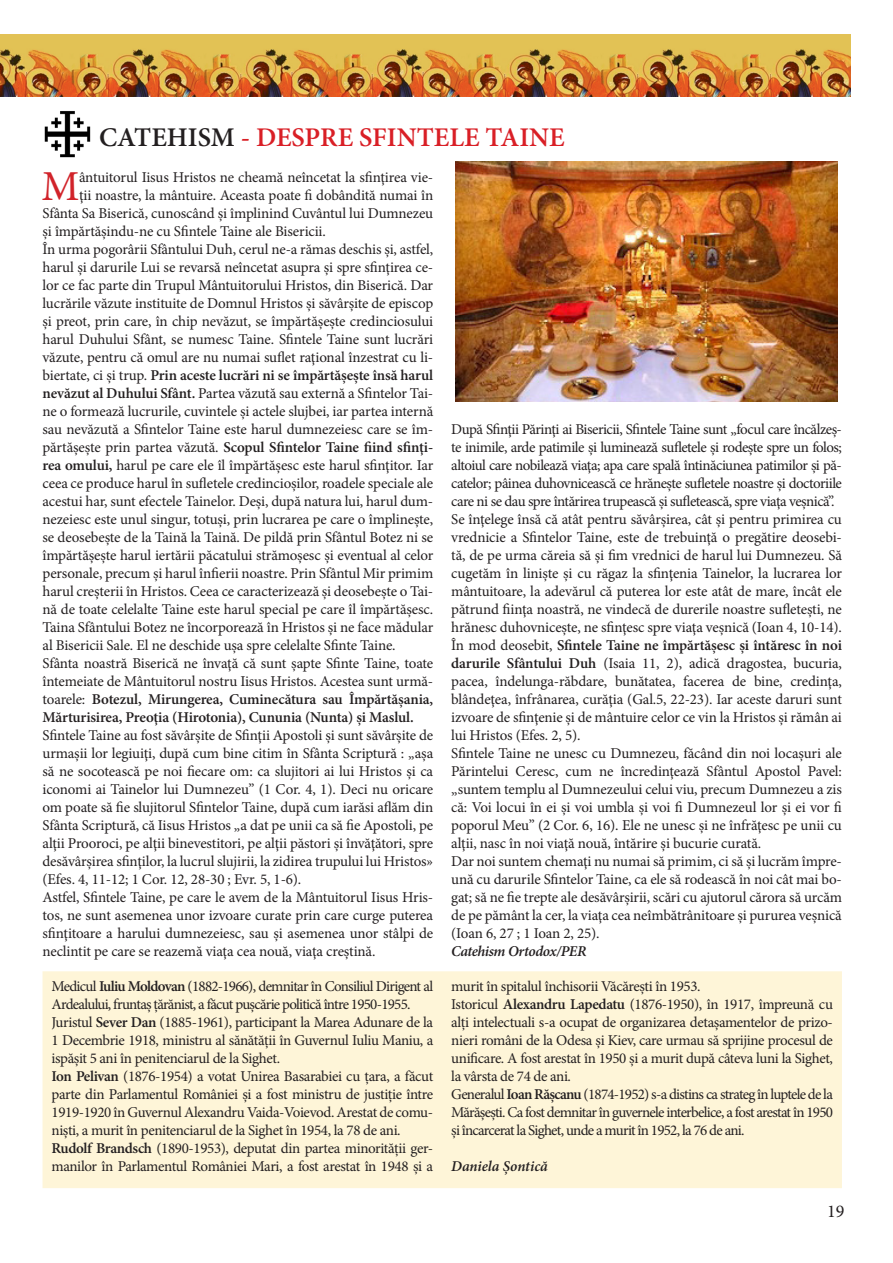
<style>
.page{position:relative;width:893px;height:1263px;background:#fff}
.page>*{position:absolute;margin:0;border:0;box-sizing:border-box;transform-origin:0 0}
.Text{font:42.75px "Minion Pro";color:#d1232a}
.Titlu{font:600 27px "Minion Pro";color:#d91f26}
.t1{font:18px "Minion Pro";color:#231f20}
.Text-2{font:15px/18px "Minion Pro";letter-spacing:-.02em;color:#231f20;text-align:justify}
.Text-3{font:15px/18px "Minion Pro";letter-spacing:-.05em;color:#231f20}
.Text-4{font:italic 600 15px "Minion Pro";letter-spacing:-.02em;color:#231f20}
.s1{color:#231f20}
.s2{font-weight:600}
</style>
<div class="page">
<img style="left:0;top:34px;width:850px;height:63px">
<img style="left:455px;top:162px;width:382px;height:239px">
<img style="left:46px;top:112px;width:43px;height:44px">
<div style="left:43px;top:109px;width:49px;height:50px;border:2px solid #fff"></div>
<div style="left:47px;top:976px;width:790px;height:208px;background:#fef5d8"></div>
<div style="left:43px;top:971px;width:799px;height:217px;border:9px solid #fef5d8"></div>
<p class="Titlu" style="left:99px;top:118px;width:467px"><span class="s1">CATEHISM</span> - DESPRE SFINTELE TAINE</p>
<p class="Text" style="left:41px;top:157px;width:40px">M</p>
<p class="Text-2" style="left:79px;top:168px;width:356px">ântuitorul Iisus Hristos ne cheamă neîncetat la sfinţirea vie-</p>
<p class="Text-2" style="left:79px;top:186px;width:356px">ţii noastre, la mântuire. Aceasta poate fi dobândită numai în</p>
<p class="Text-2" style="left:43px;top:204px;width:392px">Sfânta Sa Biserică, cunoscând şi împlinind Cuvântul lui Dumnezeu</p>
<p class="Text-2" style="left:43px;top:222px;width:285px">şi împărtăşindu-ne cu Sfintele Taine ale Bisericii.</p>
<p class="Text-2" style="left:43px;top:240px;width:392px">În urma pogorârii Sfântului Duh, cerul ne-a rămas deschis şi, astfel, harul şi darurile Lui se revarsă neîncetat asupra şi spre sfinţirea ce&shy;lor ce fac parte din Trupul Mântuitorului Hristos, din Biserică. Dar lucrările văzute instituite de Domnul Hristos şi săvârşite de episcop şi preot, prin care, în chip nevăzut, se împărtăşeşte credinciosului harul Duhului Sfânt, se numesc Taine. Sfintele Taine sunt lucrări văzute, pentru că omul are nu numai suflet raţional înzestrat cu li&shy;biertate, ci şi trup. <span class="s2">Prin aceste lucrări ni se împărtăşeşte însă harul nevăzut al Duhului Sfânt.</span> Partea văzută sau externă a Sfintelor Tai&shy;ne o formează lucrurile, cuvintele şi actele slujbei, iar partea internă sau nevăzută a Sfintelor Taine este harul dumnezeiesc care se îm&shy;părtăşeşte prin partea văzută. <span class="s2">Scopul Sfintelor Taine fiind sfinţi&shy;rea omului,</span> harul pe care ele îl împărtăşesc este harul sfinţitor. Iar ceea ce produce harul în sufletele credincioşilor, roadele speciale ale acestui har, sunt efectele Tainelor. Deşi, după natura lui, harul dum&shy;nezeiesc este unul singur, totuşi, prin lucrarea pe care o împlineşte, se deosebeşte de la Taină la Taină. De pildă prin Sfântul Botez ni se împărtăşeşte harul iertării păcatului strămoşesc şi eventual al celor personale, precum şi harul înfierii noastre. Prin Sfântul Mir primim harul creşterii în Hristos. Ceea ce caracterizează şi deosebeşte o Tai&shy;nă de toate celelalte Taine este harul special pe care îl împărtăşesc.<br>Taina Sfântului Botez ne încorporează în Hristos şi ne face mădular al Bisericii Sale. El ne deschide uşa spre celelalte Sfinte Taine.</p>
<p class="Text-2" style="left:43px;top:654px;width:392px">Sfânta noastră Biserică ne învaţă că sunt şapte Sfinte Taine, toate întemeiate de Mântuitorul nostru Iisus Hristos. Acestea sunt urmă&shy;toarele: <span class="s2">Botezul, Mirungerea, Cuminecătura sau Împărtăşania, Mărturisirea, Preoţia (Hirotonia), Cununia (Nunta) şi Maslul.</span></p>
<p class="Text-2" style="left:43px;top:726px;width:392px">Sfintele Taine au fost săvârşite de Sfinţii Apostoli şi sunt săvârşite de urmaşii lor legiuiţi, după cum bine citim în Sfânta Scriptură : „aşa să ne socotească pe noi fiecare om: ca slujitori ai lui Hristos şi ca iconomi ai Tainelor lui Dumnezeu” (1 Cor. 4, 1). Deci nu oricare om poate să fie slujitorul Sfintelor Taine, după cum iarăsi aflăm din Sfânta Scriptură, că Iisus Hristos „a dat pe unii ca să fie Apostoli, pe alţii Prooroci, pe alţii binevestitori, pe alţii păstori şi învăţători, spre desăvârşirea sfinţilor, la lucrul slujirii, la zidirea trupului lui Hristos» (Efes. 4, 11-12; 1 Cor. 12, 28-30 ; Evr. 5, 1-6).</p>
<p class="Text-2" style="left:43px;top:888px;width:392px">Astfel, Sfintele Taine, pe care le avem de la Mântuitorul Iisus Hris&shy;tos, ne sunt asemenea unor izvoare curate prin care curge puterea sfinţitoare a harului dumnezeiesc, sau şi asemenea unor stâlpi de neclintit pe care se reazemă viaţa cea nouă, viaţa creştină.</p>
<p class="Text-3" style="left:52px;top:977px;width:383px">Medicul <span class="s2">Iuliu Moldovan</span> (1882-1966), demnitar în Consiliul Dirigent al<br>Ardealului, fruntaș țărănist, a făcut pușcărie politică între 1950-1955.</p>
<p class="Text-2" style="left:52px;top:1013px;width:383px">Juristul <span class="s2">Sever Dan</span> (1885-1961), participant la Marea Adunare de la 1 Decembrie 1918, ministru al sănătății în Guvernul Iuliu Maniu, a ispășit 5 ani în penitenciarul de la Sighet.</p>
<p class="Text-2" style="left:52px;top:1067px;width:383px"><span class="s2">Ion Pelivan</span> (1876-1954) a votat Unirea Basarabiei cu țara, a făcut parte din Parlamentul României și a fost ministru de justiție între 1919-1920 în Guvernul Alexandru Vaida-Voievod. Arestat de comu&shy;niști, a murit în penitenciarul de la Sighet în 1954, la 78 de ani.</p>
<p class="Text-2" style="left:52px;top:1139px;width:383px"><span class="s2">Rudolf Brandsch</span> (1890-1953), deputat din partea minorității ger&shy;manilor în Parlamentul României Mari, a fost arestat în 1948 și a</p>
<p class="Text-2" style="left:451px;top:420px;width:392px">După Sfinţii Părinţi ai Bisericii, Sfintele Taine sunt „focul care încălzeş&shy;te inimile, arde patimile şi luminează sufletele şi rodeşte spre un folos; altoiul care nobilează viaţa; apa care spală întinăciunea patimilor şi pă&shy;catelor; pâinea duhovnicească ce hrăneşte sufletele noastre şi doctoriile care ni se dau spre întărirea trupească şi sufletească, spre viaţa veşnică”.</p>
<p class="Text-2" style="left:451px;top:510px;width:392px">Se înţelege însă că atât pentru săvârşirea, cât şi pentru primirea cu vrednicie a Sfintelor Taine, este de trebuinţă o pregătire deosebi&shy;tă, de pe urma căreia să şi fim vrednici de harul lui Dumnezeu. Să cugetăm în linişte şi cu răgaz la sfinţenia Tainelor, la lucrarea lor mântuitoare, la adevărul că puterea lor este atât de mare, încât ele pătrund fiinţa noastră, ne vindecă de durerile noastre sufleteşti, ne hrănesc duhovniceşte, ne sfinţesc spre viaţa veşnică (Ioan 4, 10-14).</p>
<p class="Text-2" style="left:451px;top:636px;width:392px">În mod deosebit, <span class="s2">Sfintele Taine ne împărtăşesc şi întăresc în noi darurile Sfântului Duh</span> (Isaia 11, 2), adică dragostea, bucuria, pacea, îndelunga-răbdare, bunătatea, facerea de bine, credinţa, blândeţea, înfrânarea, curăţia (Gal.5, 22-23). Iar aceste daruri sunt izvoare de sfinţenie şi de mântuire celor ce vin la Hristos şi rămân ai lui Hristos (Efes. 2, 5).</p>
<p class="Text-2" style="left:451px;top:744px;width:392px">Sfintele Taine ne unesc cu Dumnezeu, făcând din noi locaşuri ale Părintelui Ceresc, cum ne încredinţează Sfântul Apostol Pavel: „suntem templu al Dumnezeului celui viu, precum Dumnezeu a zis că: Voi locui în ei şi voi umbla şi voi fi Dumnezeul lor şi ei vor fi poporul Meu” (2 Cor. 6, 16). Ele ne unesc şi ne înfrăţesc pe unii cu alţii, nasc în noi viaţă nouă, întărire şi bucurie curată.</p>
<p class="Text-2" style="left:451px;top:852px;width:392px">Dar noi suntem chemaţi nu numai să primim, ci să şi lucrăm împre&shy;ună cu darurile Sfintelor Taine, ca ele să rodească în noi cât mai bo&shy;gat; să ne fie trepte ale desăvârşirii, scări cu ajutorul cărora să urcăm de pe pământ la cer, la viaţa cea neîmbătrânitoare şi pururea veşnică (Ioan 6, 27 ; 1 Ioan 2, 25).</p>
<p class="Text-4" style="left:451px;top:940px;width:137px">Catehism Ortodox/PER</p>
<p class="Text-2" style="left:451px;top:977px;width:251px">murit în spitalul închisorii Văcărești în 1953.</p>
<p class="Text-2" style="left:451px;top:995px;width:383px">Istoricul <span class="s2">Alexandru Lapedatu</span> (1876-1950), în 1917, împreună cu alți intelectuali s-a ocupat de organizarea detașamentelor de prizo&shy;nieri români de la Odesa și Kiev, care urmau să sprijine procesul de unificare. A fost arestat în 1950 și a murit după câteva luni la Sighet, la vârsta de 74 de ani.</p>
<p class="Text-2" style="left:451px;top:1085px;width:383px">Generalul <span class="s2">Ioan Rășcanu</span> (1874-1952) s-a distins ca strateg în luptele de la Mărășești. Ca fost demnitar în guvernele interbelice, a fost arestat în 1950 și încarcerat la Sighet, unde a murit în 1952, la 76 de ani.</p>
<p class="Text-4" style="left:451px;top:1156px;width:98px">Daniela Șontică</p>
<p class="t1" style="left:827px;top:1199px;width:19px">19</p>
</div>
